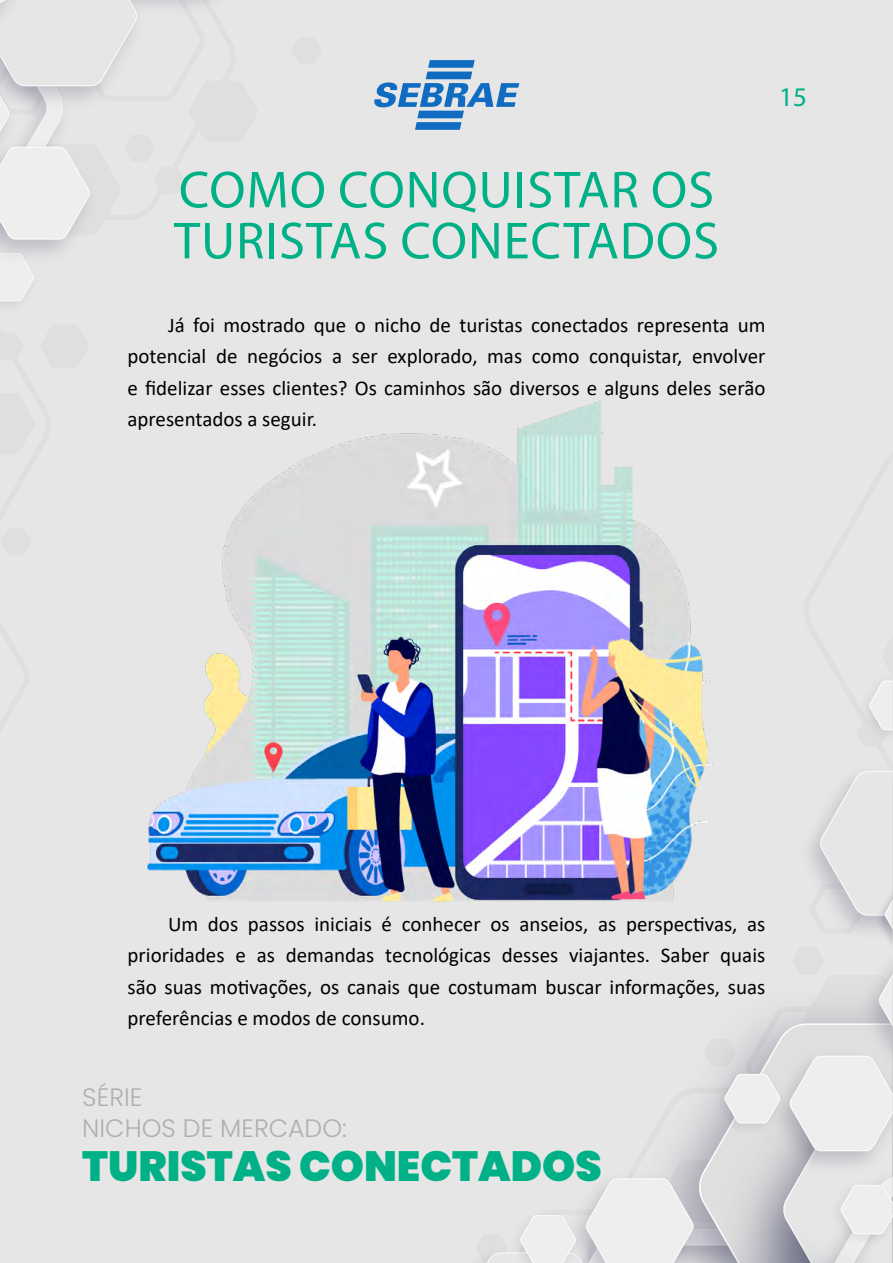
<style>
.page{position:relative;width:893px;height:1263px;background:#e5e6e5}
.page>*{position:absolute;margin:0;border:0;box-sizing:border-box;transform-origin:0 0}
.t1{font:52.5px/51px "Myriad Pro";letter-spacing:.02em;color:#00b086}
.t2{font:900 42.15px "Poppins";color:#00b086}
.t3{font:27px "Myriad Pro";color:#00b086}
.t4{font:300 25.2px/30.2px "Poppins";color:#afafaf}
.t5{font:21px/31.5px "Calibri";color:#000;text-align:justify}
</style>
<div class="page">
<img style="left:889px;top:939px;width:4px;height:5px">
<svg style="left:810px;top:681px;width:83px;height:258px"></svg>
<svg style="left:481px;top:965px;width:412px;height:298px"></svg>
<img style="left:0;top:239px;width:69px;height:32px">
<svg style="left:0;top:0;width:211px;height:239px"></svg>
<svg style="left:374px;top:60px;width:145px;height:70px"></svg>
<img style="left:147px;top:400px;width:566px;height:502px">
<p class="t3" style="left:779px;top:80px;width:29px">15</p>
<h1 class="t1" style="left:174px;top:163px;width:547px">COMO CONQUISTAR OS<br>TURISTAS CONECTADOS</h1>
<p class="t5" style="left:127px;top:309px;width:639px;text-indent:41px">Já foi mostrado que o nicho de turistas conectados representa um potencial de negócios a ser explorado, mas como conquistar, envolver e fidelizar esses clientes? Os caminhos são diversos e alguns deles serão apresentados a seguir.</p>
<p class="t5" style="left:127px;top:907px;width:639px;text-indent:41px">Um dos passos iniciais é conhecer os anseios, as perspectivas, as prioridades e as demandas tecnológicas desses viajantes. Saber quais são suas motivações, os canais que costumam buscar informações, suas preferências e modos de consumo.</p>
<p class="t4" style="left:82px;top:1082px;width:266px">SÉRIE<br>NICHOS DE MERCADO:</p>
<h2 class="t2" style="left:82px;top:1142px;width:521px">TURISTAS CONECTADOS</h2>
</div>
